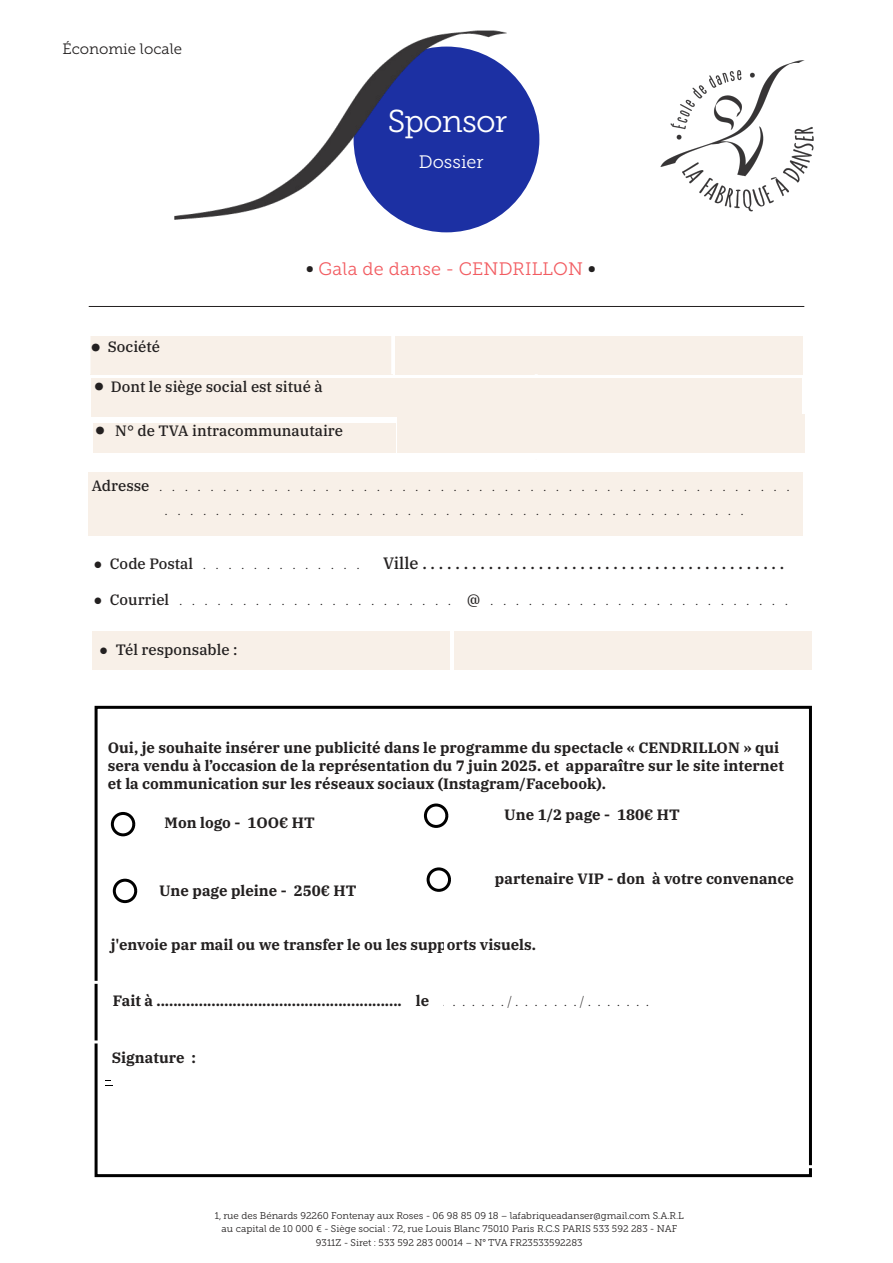
<style>
.page{position:relative;width:893px;height:1263px;background:#fff}
.page>*{position:absolute;margin:0;border:0;box-sizing:border-box;transform-origin:0 0}
.t1{font:31.5px "Museo Slab Rounded 300";letter-spacing:-.03em;color:#fff}
.t2{font:18px "Museo Slab Rounded 300";letter-spacing:.015em;color:#f25c61}
.t3{font:18px "Museo Slab Rounded 300";color:#fff}
.t4{font:500 16.5px "IBM Plex Serif";color:#232020}
.t5{font:700 15px/18px "IBM Plex Serif";color:#232020}
.t6{font:500 15px "IBM Plex Serif";color:#232020}
.t7{font:15px "Museo Slab Rounded 300";color:#232020}
.t8{font:15px "Joly Headline";color:#232020}
.t9{font:300 13.5px "IBM Plex Serif";color:#232020}
.Footnote{font:9.75px/13.5px "Museo Slab Rounded 300";color:#232020;text-align:center}
.s1{font-family:"IBM Plex Serif";font-weight:700;font-size:19.5px;color:#232020}
.s2{font-family:"Joly Headline";font-weight:400}
.s3{font-weight:500;font-size:15px}
.s4{font-family:"Times New Roman";font-weight:400;font-size:15px}
.s5{font-family:"Times New Roman";font-weight:400}
</style>
<div class="page">
<div style="left:354px;top:47px;width:185px;height:185px;background:#1c30a3;border-radius:50%"></div>
<img style="left:175px;top:30px;width:332px;height:201px">
<div style="left:90px;top:336px;width:303px;height:38px;background:#f8f0e8"></div>
<div style="left:91px;top:378px;width:303px;height:39px;background:#f8f0e8"></div>
<div style="left:395px;top:336px;width:408px;height:38px;background:#f8f0e8"></div>
<div style="left:93px;top:423px;width:303px;height:30px;background:#f8f0e8"></div>
<hr style="left:391px;top:336px;width:3px;height:38px;background:#fff">
<hr style="left:89px;top:306px;width:715px;height:1px;background:#232020">
<div style="left:88px;top:472px;width:715px;height:64px;background:#f8f0e8"></div>
<div style="left:95px;top:706px;width:717px;height:471px;border:3px solid #000"></div>
<div style="left:92px;top:631px;width:357px;height:39px;background:#f8f0e8"></div>
<div style="left:455px;top:631px;width:357px;height:39px;background:#f8f0e8"></div>
<hr style="left:88px;top:981px;width:357px;height:3px;background:#fff">
<hr style="left:517px;top:1165px;width:358px;height:3px;background:#fff">
<hr style="left:88px;top:1040px;width:357px;height:3px;background:#fff">
<svg style="left:105px;top:1080px;width:8px;height:6px"></svg>
<img style="left:660px;top:60px;width:153px;height:152px">
<div style="left:111px;top:812px;width:24px;height:24px;border:3px solid #000;border-radius:50%"></div>
<div style="left:424px;top:803px;width:24px;height:25px;border:3px solid #000;border-radius:50%"></div>
<div style="left:427px;top:867px;width:24px;height:25px;border:3px solid #000;border-radius:50%"></div>
<div style="left:113px;top:879px;width:24px;height:24px;border:3px solid #000;border-radius:50%"></div>
<div style="left:394px;top:378px;width:407px;height:39px;background:#f8f0e8"></div>
<div style="left:397px;top:415px;width:407px;height:38px;background:#f8f0e8"></div>
<p class="t7" style="left:63px;top:41px;width:121px">Économie locale</p>
<p class="t1" style="left:388px;top:104px;width:121px">Sponsor</p>
<p class="t3" style="left:419px;top:152px;width:66px">Dossier</p>
<p class="t2" style="left:306px;top:259px;width:292px"><span class="s1">•</span> Gala de danse - CENDRILLON <span class="s1">•</span></p>
<p class="t6" style="left:91px;top:335px;width:70px"><span class="s2">●</span> Société</p>
<p class="t6" style="left:111px;top:375px;width:213px">Dont le siège social est situé à</p>
<p class="t8" style="left:96px;top:419px;width:11px">●</p>
<p class="t8" style="left:95px;top:375px;width:11px">●</p>
<p class="t6" style="left:115px;top:419px;width:229px">N° de TVA intracommunautaire</p>
<p class="t9" style="left:92px;top:476px;width:699px"><span class="s3">Adresse</span> . . . . . . . . . . . . . . . . . . . . . . . . . . . . . . . . . . . . . . . . . . . . . . . . . .</p>
<p class="t9" style="left:165px;top:500px;width:581px">. . . . . . . . . . . . . . . . . . . . . . . . . . . . . . . . . . . . . . . . . . . . . .</p>
<p class="t9" style="left:93px;top:554px;width:268px"><span class="s4">●</span> <span class="s3">Code Postal</span> . . . . . . . . . . . . .</p>
<p class="t4" style="left:383px;top:550px;width:403px">Ville . . . . . . . . . . . . . . . . . . . . . . . . . . . . . . . . . . . . . . . . . . . .</p>
<p class="t9" style="left:93px;top:590px;width:696px"><span class="s4">●</span> <span class="s3">Courriel</span> . . . . . . . . . . . . . . . . . . . . . . <span class="s3">@</span> . . . . . . . . . . . . . . . . . . . . . . . .</p>
<p class="t6" style="left:99px;top:638px;width:140px"><span class="s5">●</span> Tél responsable :</p>
<p class="t5" style="left:108px;top:738px;width:678px">Oui, je souhaite insérer une publicité dans le programme du spectacle « CENDRILLON » qui sera vendu à l’occasion de la représentation du 7 juin 2025. et apparaître sur le site internet et la communication sur les réseaux sociaux (Instagram/Facebook).</p>
<p class="t5" style="left:165px;top:813px;width:152px">Mon logo - 1OO€ HT</p>
<p class="t5" style="left:159px;top:881px;width:199px">Une page pleine - 250€ HT</p>
<p class="t5" style="left:504px;top:804px;width:177px">Une 1/2 page - 180€ HT</p>
<p class="t5" style="left:495px;top:868px;width:301px">partenaire VIP - don à votre convenance</p>
<p class="t5" style="left:111px;top:935px;width:427px">j'envoie par mail ou we transfer le ou les supports visuels.</p>
<p class="t5" style="left:113px;top:990px;width:291px">Fait à ..........................................................</p>
<p class="t5" style="left:416px;top:990px;width:15px">le</p>
<p class="t9" style="left:443px;top:991px;width:208px">. . . . . . . / . . . . . . . / . . . . . . .</p>
<p class="t5" style="left:112px;top:1048px;width:86px">Signature :</p>
<p class="Footnote" style="left:215px;top:1208px;width:471px">1, rue des Bénards 92260 Fontenay aux Roses - 06 98 85 09 18 – lafabriqueadanser@gmail.com S.A.R.L au capital de 10 000 € - Siège social : 72, rue Louis Blanc 75010 Paris R.C.S PARIS 533 592 283 - NAF<br>9311Z - Siret : 533 592 283 00014 – N° TVA FR23533592283</p>
</div>
